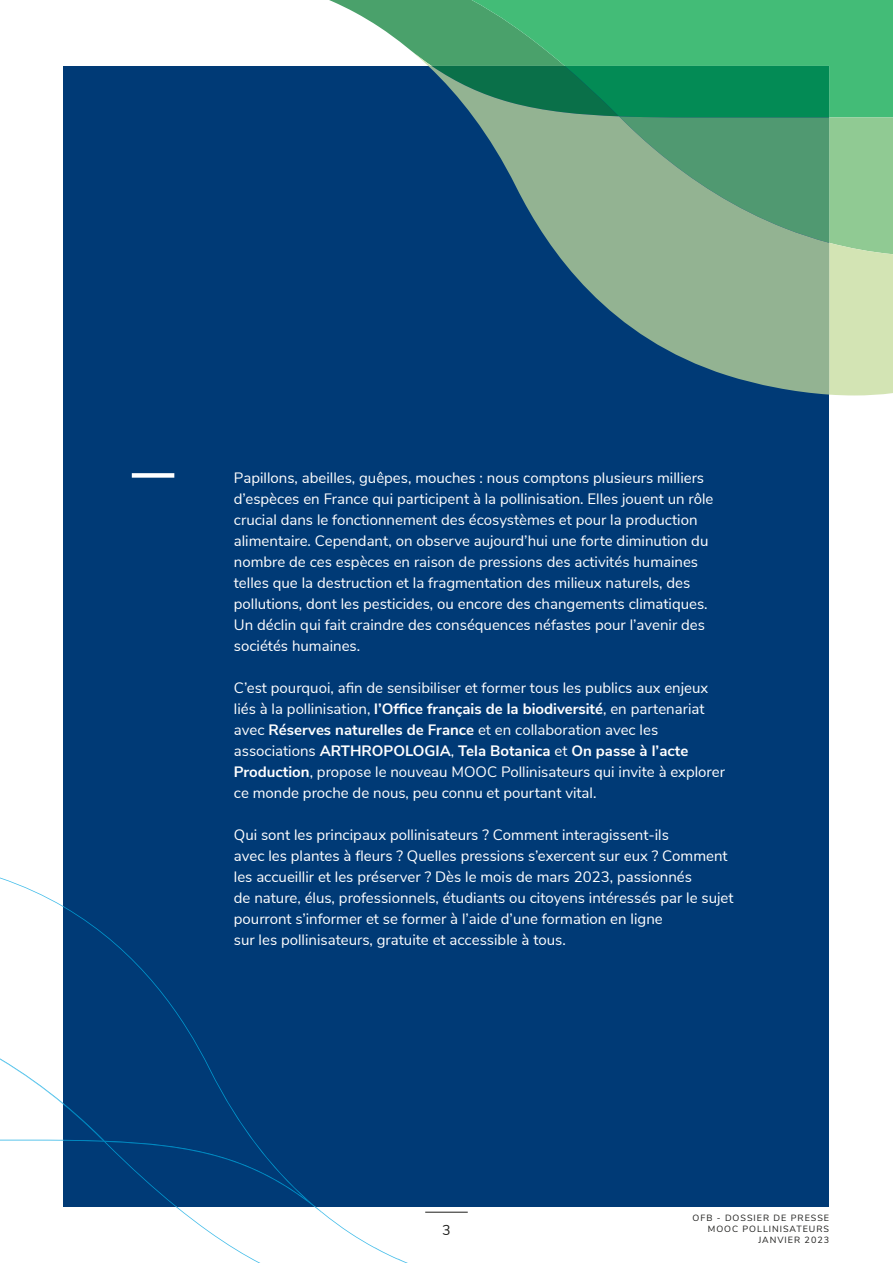
<style>
.page{position:relative;width:893px;height:1263px;background:#fff}
.page>*{position:absolute;margin:0;border:0;box-sizing:border-box;transform-origin:0 0}
.t1{font:15px/21px "Nunito Sans";color:#fff}
.t2{font:14.25px "Nunito Sans";color:#1d1d1b}
.t3{font:9px/10.8px "Nunito Sans";letter-spacing:.11em;color:#1d1d1b;text-align:right}
.s1{font-weight:700}
</style>
<div class="page">
<div style="left:64px;top:66px;width:765px;height:1140px;background:#003a76"></div>
<svg style="left:329px;top:0;width:564px;height:48px"></svg>
<svg style="left:408px;top:48px;width:485px;height:347px"></svg>
<svg style="left:428px;top:66px;width:401px;height:329px"></svg>
<div style="left:132px;top:473px;width:42px;height:5px;background:#fff"></div>
<svg style="left:64px;top:906px;width:141px;height:152px"></svg>
<svg style="left:0;top:1058px;width:408px;height:205px"></svg>
<hr style="left:425px;top:1212px;width:43px;height:1px;background:#1d1d1b">
<p class="t1" style="left:234px;top:466px;width:481px">Papillons, abeilles, guêpes, mouches : nous comptons plusieurs milliers d’espèces en France qui participent à la pollinisation. Elles jouent un rôle crucial dans le fonctionnement des écosystèmes et pour la production alimentaire. Cependant, on observe aujourd’hui une forte diminution du nombre de ces espèces en raison de pressions des activités humaines telles que la destruction et la fragmentation des milieux naturels, des pollutions, dont les pesticides, ou encore des changements climatiques.<br>Un déclin qui fait craindre des conséquences néfastes pour l’avenir des sociétés humaines.</p>
<p class="t1" style="left:234px;top:676px;width:493px">C’est pourquoi, afin de sensibiliser et former tous les publics aux enjeux liés à la pollinisation, <span class="s1">l’Office français de la biodiversité</span>, en partenariat avec <span class="s1">Réserves naturelles de France</span> et en collaboration avec les associations <span class="s1">ARTHROPOLOGIA</span>, <span class="s1">Tela Botanica</span> et <span class="s1">On passe à l’acte Production</span>, propose le nouveau MOOC Pollinisateurs qui invite à explorer ce monde proche de nous, peu connu et pourtant vital.</p>
<p class="t1" style="left:234px;top:823px;width:501px">Qui sont les principaux pollinisateurs ? Comment interagissent-ils<br>avec les plantes à fleurs ? Quelles pressions s’exercent sur eux ? Comment les accueillir et les préserver ? Dès le mois de mars 2023, passionnés<br>de nature, élus, professionnels, étudiants ou citoyens intéressés par le sujet pourront s’informer et se former à l’aide d’une formation en ligne<br>sur les pollinisateurs, gratuite et accessible à tous.</p>
<p class="t2" style="left:442px;top:1219px;width:10px">3</p>
<p class="t3" style="left:693px;top:1212px;width:138px">OFB - DOSSIER DE PRESSE<br>MOOC POLLINISATEURS<br>JANVIER 2023</p>
</div>
